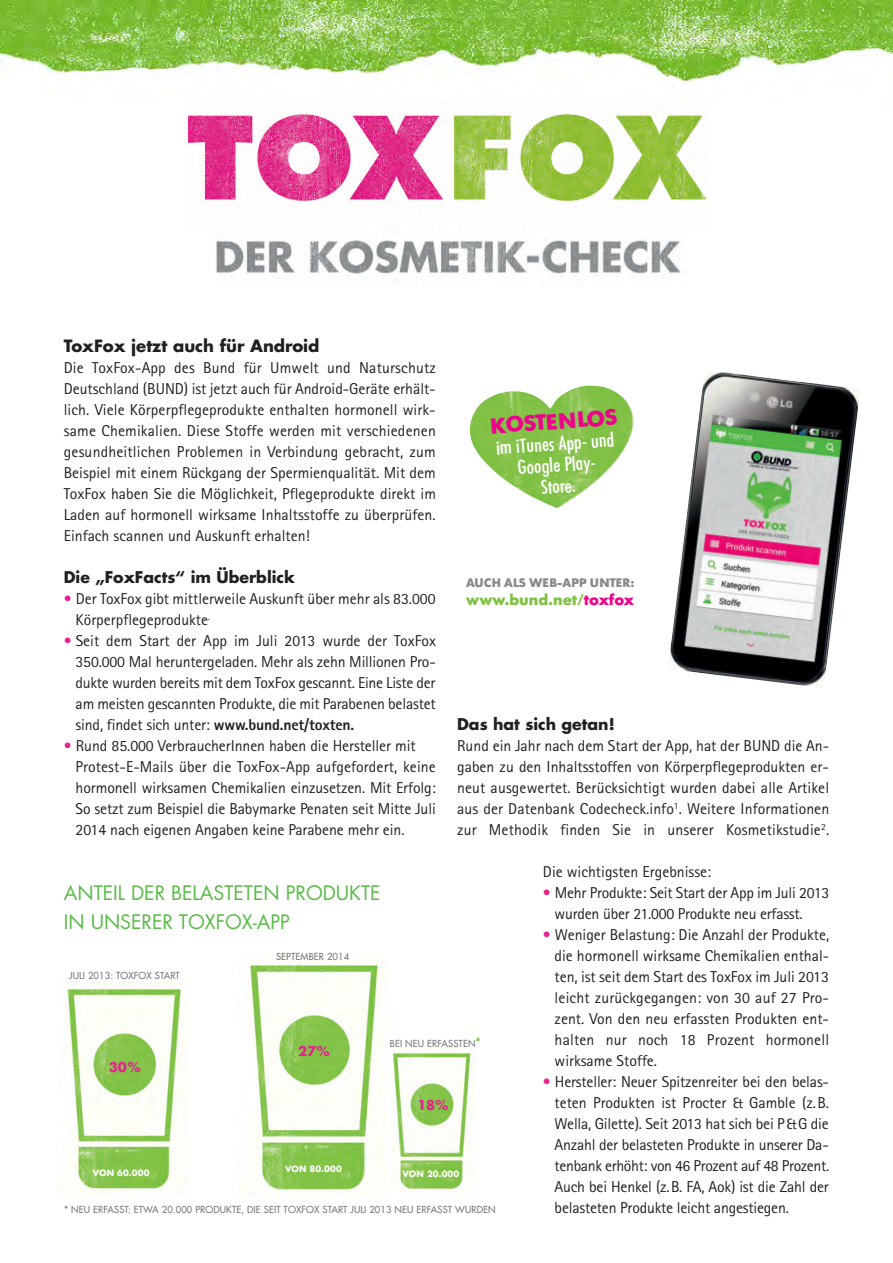
<style>
.page{position:relative;width:893px;height:1263px;background:#fff}
.page>*{position:absolute;margin:0;border:0;box-sizing:border-box;transform-origin:0 0}
.t1{font:700 21.75px "DSV4 Futura";color:#ed028c}
.t2{font:500 20.1px/21.5px "Futura Condensed BQ";color:#fff;text-align:center}
.t3{font:19.5px/29px "Futura";color:#59ba47}
.t4{font:700 16.5px "Futura";color:#231f20}
.t5{font:15.75px/21px "Agfa Rotis Sans Serif";letter-spacing:-.005em;color:#231f20;text-align:justify}
.t6{font:700 15.75px "Futura";color:#231f20}
.t7{font:700 15.3px "DSV4 Futura";color:#7fc241}
.t8{font:700 13.2px "Futura";color:#e82091}
.t9{font:700 12.3px "DSV4 Futura";letter-spacing:.02em;color:#87898a}
.t10{font:9.45px "Futura";letter-spacing:.01em;color:#77787b}
.t11{font:700 8.4px "Futura";letter-spacing:.01em;color:#fff}
.s1{color:#e82091}
.s2{font-weight:800}
.s3{color:#ed028c}
.s4{font-size:12.6px;color:#71bf44}
</style>
<div class="page">
<img style="left:0;top:0;width:893px;height:83px">
<img style="left:185px;top:113px;width:522px;height:90px">
<img style="left:216px;top:238px;width:465px;height:42px">
<img style="left:668px;top:370px;width:192px;height:317px">
<img style="left:469px;top:385px;width:165px;height:124px">
<img style="left:250px;top:955px;width:137px;height:238px">
<img style="left:386px;top:1047px;width:90px;height:146px">
<img style="left:57px;top:982px;width:132px;height:214px">
<p class="t4" style="left:64px;top:338px;width:257px">ToxFox jetzt auch für Android</p>
<p class="t5" style="left:64px;top:359px;width:374px">Die ToxFox-App des Bund für Umwelt und Naturschutz Deutschland (BUND) ist jetzt auch für Android-Geräte erhält&shy;lich. Viele Körperpflegeprodukte enthalten hormonell wirk&shy;same Chemikalien. Diese Stoffe werden mit verschiedenen gesundheitlichen Problemen in Verbindung gebracht, zum Beispiel mit einem Rückgang der Spermienqualität. Mit dem ToxFox haben Sie die Möglichkeit, Pflegeprodukte direkt im Laden auf hormonell wirksame Inhaltsstoffe zu überprüfen.<br>Einfach scannen und Auskunft erhalten!</p>
<p class="t6" style="left:64px;top:570px;width:233px">Die „FoxFacts“ im Überblick</p>
<p class="t5" style="left:76px;top:590px;width:361px;text-indent:-12px"><span class="s1">•</span> Der ToxFox gibt mittlerweile Auskunft über mehr als 83.000<br>Körperpflegeprodukte<sup>.</sup></p>
<p class="t5" style="left:76px;top:632px;width:362px;text-indent:-12px"><span class="s1">•</span> Seit dem Start der App im Juli 2013 wurde der ToxFox 350.000 Mal heruntergeladen. Mehr als zehn Millionen Pro&shy;dukte wurden bereits mit dem ToxFox gescannt. Eine Liste der am meisten gescannten Produkte, die mit Parabenen belastet sind, findet sich unter: <span class="s2">www.bund.net/toxten.</span></p>
<p class="t5" style="left:76px;top:735px;width:362px;text-align:left;text-indent:-12px"><span class="s1">•</span> Rund 85.000 VerbraucherInnen haben die Hersteller mit Protest-E-Mails über die ToxFox-App aufgefordert, keine hormonell wirksamen Chemikalien einzusetzen. Mit Erfolg:<br>So setzt zum Beispiel die Babymarke Penaten seit Mitte Juli 2014 nach eigenen Angaben keine Parabene mehr ein.</p>
<h1 class="t1" style="left:489px;top:414px;width:128px;rotate:-4deg">KOSTENLOS</h1>
<p class="t2" style="left:496px;top:437px;width:120px;rotate:-4deg">im iTunes App- und<br>Google Play-<br>Store.</p>
<p class="t9" style="left:466px;top:576px;width:170px">AUCH ALS WEB-APP UNTER:</p>
<p class="t7" style="left:466px;top:591px;width:169px">www.bund.net/<span class="s3">toxfox</span></p>
<p class="t6" style="left:457px;top:717px;width:159px">Das hat sich getan!</p>
<p class="t5" style="left:457px;top:736px;width:374px">Rund ein Jahr nach dem Start der App, hat der BUND die An&shy;gaben zu den Inhaltsstoffen von Körperpflegeprodukten er&shy;neut ausgewertet. Berücksichtigt wurden dabei alle Artikel aus der Datenbank Codecheck.info<sup>1</sup>. Weitere Informationen zur Methodik finden Sie in unserer Kosmetikstudie<sup>2</sup>.</p>
<p class="t5" style="left:543px;top:862px;width:170px">Die wichtigsten Ergebnisse:</p>
<p class="t5" style="left:555px;top:883px;width:276px;text-indent:-12px"><span class="s1">•</span> Mehr Produkte: Seit Start der App im Juli 2013 wurden über 21.000 Produkte neu erfasst.</p>
<p class="t5" style="left:555px;top:925px;width:276px;text-indent:-12px"><span class="s1">•</span> Weniger Belastung: Die Anzahl der Produkte, die hormonell wirksame Chemikalien enthal&shy;ten, ist seit dem Start des ToxFox im Juli 2013 leicht zurückgegangen: von 30 auf 27 Pro&shy;zent. Von den neu erfassten Produkten ent&shy;halten nur noch 18 Prozent hormonell wirksame Stoffe.</p>
<p class="t5" style="left:555px;top:1072px;width:276px;text-indent:-12px"><span class="s1">•</span> Hersteller: Neuer Spitzenreiter bei den belas&shy;teten Produkten ist Procter &amp; Gamble (z. B.<br>Wella, Gilette). Seit 2013 hat sich bei P &amp; G die Anzahl der belasteten Produkte in unserer Da&shy;tenbank erhöht: von 46 Prozent auf 48 Prozent.<br>Auch bei Henkel (z. B. FA, Aok) ist die Zahl der belasteten Produkte leicht angestiegen.</p>
<p class="t3" style="left:64px;top:880px;width:318px">ANTEIL DER BELASTETEN PRODUKTE<br>IN UNSERER TOXFOX-APP</p>
<p class="t10" style="left:276px;top:952px;width:75px">SEPTEMBER 2014</p>
<p class="t10" style="left:69px;top:970px;width:112px">JULI 2013: TOXFOX START</p>
<p class="t10" style="left:390px;top:1039px;width:93px">BEI NEU ERFASSTEN<span class="s4">*</span></p>
<p class="t8" style="left:298px;top:1045px;width:33px">27%</p>
<p class="t8" style="left:109px;top:1061px;width:34px">30%</p>
<p class="t8" style="left:417px;top:1099px;width:32px">18%</p>
<p class="t11" style="left:285px;top:1165px;width:58px">VON 80.000</p>
<p class="t11" style="left:93px;top:1168px;width:58px">VON 60.000</p>
<p class="t11" style="left:402px;top:1169px;width:58px">VON 20.000</p>
<p class="t10" style="left:64px;top:1205px;width:433px">* NEU ERFASST: ETWA 20.000 PRODUKTE, DIE SEIT TOXFOX START JULI 2013 NEU ERFASST WURDEN</p>
</div>
